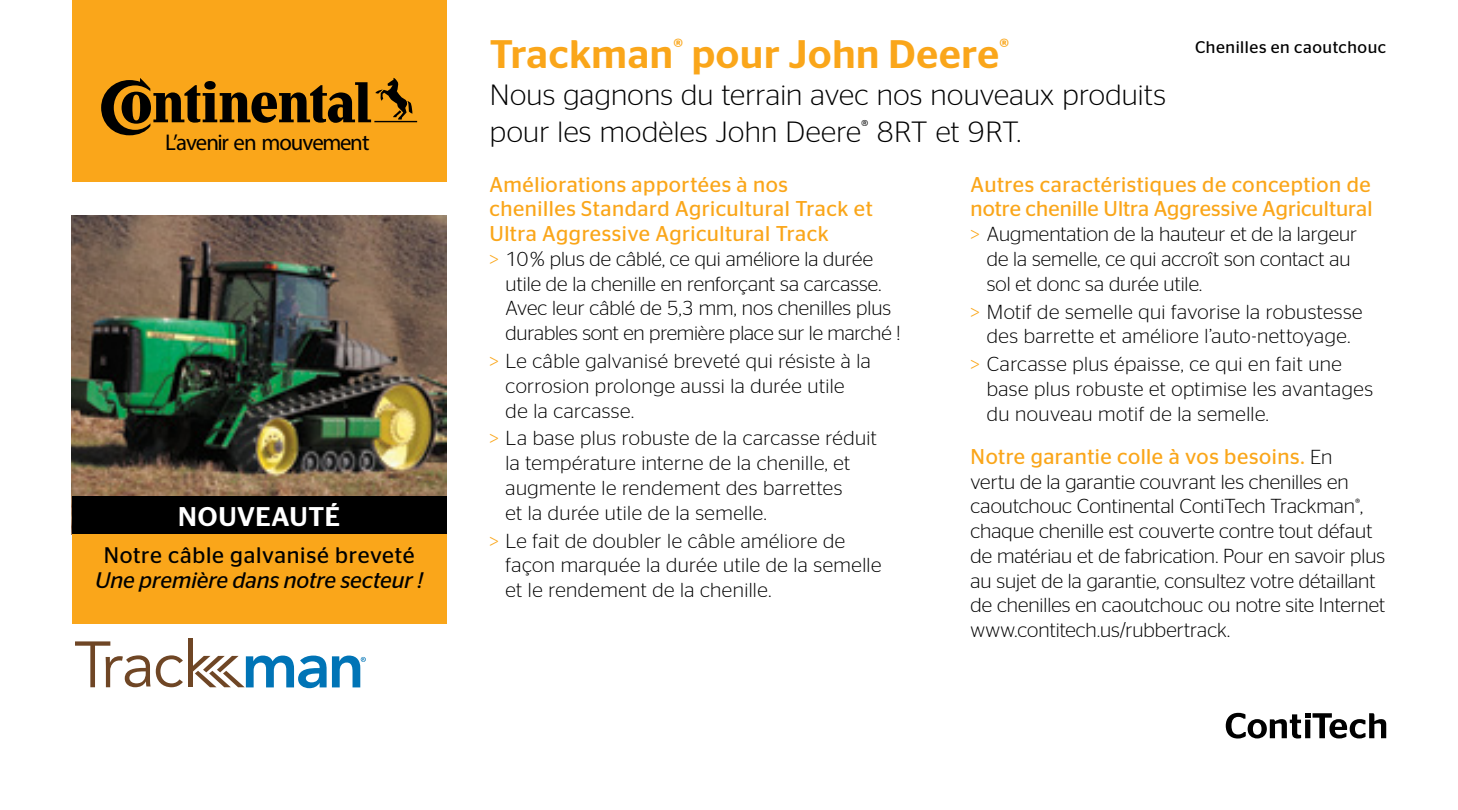
<style>
.page{position:relative;width:1458px;height:810px;background:#fff}
.page>*{position:absolute;margin:0;border:0;box-sizing:border-box;transform-origin:0 0}
.t1{font:500 39.82px "Continental Stag Sans";letter-spacing:.02em;color:#faa61a}
.t2{font:300 29.25px/37.1px "Continental Stag Sans";letter-spacing:.01em;color:#000}
.t3{font:500 27px "Continental Stag Sans";letter-spacing:.02em;color:#fff}
.t4{font:22.72px "Myriad Pro";letter-spacing:-.055em;color:#000}
.t5{font:italic 22.5px "Continental Stag Sans";letter-spacing:-.005em;color:#000}
.t6{font:22.5px "Continental Stag Sans";letter-spacing:.03em;color:#000}
.t7{font:21.38px/24.8px "Continental Stag Sans";letter-spacing:.02em;color:#faa61a}
.t8{font:300 20.25px/24.8px "Continental Stag Sans";letter-spacing:.005em;color:#000}
.t9{font:300 20.25px/24.8px "Continental Stag Sans";letter-spacing:.025em;color:#000}
.t10{font:16.88px "Continental Stag Sans";letter-spacing:.035em;color:#000}
.s1{color:#faa61a}
.s2{font-weight:300;font-size:20.25px;color:#000}
</style>
<div class="page">
<img style="left:72px;top:215px;width:375px;height:282px">
<svg style="left:1226px;top:713px;width:160px;height:26px"></svg>
<svg style="left:75px;top:641px;width:108px;height:46px"></svg>
<hr style="left:188px;top:638px;width:4px;height:49px;background:#6f4625">
<svg style="left:192px;top:656px;width:174px;height:32px"></svg>
<div style="left:72px;top:497px;width:375px;height:127px;background:#faa61a"></div>
<div style="left:72px;top:497px;width:375px;height:37px;background:#000"></div>
<div style="left:72px;top:0;width:375px;height:182px;background:#faa61a"></div>
<svg style="left:101px;top:78px;width:316px;height:57px"></svg>
<p class="t4" style="left:165px;top:128px;width:206px">L’avenir en mouvement</p>
<h3 class="t3" style="left:178px;top:501px;width:163px">NOUVEAUTÉ</h3>
<p class="t6" style="left:104px;top:542px;width:312px">Notre câble galvanisé breveté</p>
<p class="t5" style="left:95px;top:567px;width:329px">Une première dans notre secteur !</p>
<h1 class="t1" style="left:490px;top:31px;width:520px">Trackman<sup>®</sup> pour John Deere<sup>®</sup></h1>
<h2 class="t2" style="left:490px;top:76px;width:678px">Nous gagnons du terrain avec nos nouveaux produits pour les modèles John Deere<sup>®</sup> 8RT et 9RT.</h2>
<p class="t7" style="left:489px;top:172px;width:385px">Améliorations apportées à nos chenilles Standard Agricultural Track et<br>Ultra Aggressive Agricultural Track</p>
<p class="t8" style="left:506px;top:246px;width:397px;text-indent:-16px"><span class="s1">&gt;</span> 10 % plus de câblé, ce qui améliore la durée utile de la chenille en renforçant sa carcasse.<br>Avec leur câblé de 5,3 mm, nos chenilles plus durables sont en première place sur le marché !</p>
<p class="t8" style="left:506px;top:348px;width:367px;text-indent:-16px"><span class="s1">&gt;</span> Le câble galvanisé breveté qui résiste à la corrosion prolonge aussi la durée utile de la carcasse.</p>
<p class="t8" style="left:506px;top:426px;width:373px;text-indent:-16px"><span class="s1">&gt;</span> La base plus robuste de la carcasse réduit la température interne de la chenille, et augmente le rendement des barrettes<br>et la durée utile de la semelle.</p>
<p class="t9" style="left:506px;top:528px;width:377px;text-indent:-16px"><span class="s1">&gt;</span> Le fait de doubler le câble améliore de façon marquée la durée utile de la semelle et le rendement de la chenille.</p>
<p class="t10" style="left:1195px;top:38px;width:193px">Chenilles en caoutchouc</p>
<p class="t7" style="left:971px;top:172px;width:403px">Autres caractéristiques de conception de notre chenille Ultra Aggressive Agricultural</p>
<p class="t8" style="left:987px;top:221px;width:372px;text-indent:-16px"><span class="s1">&gt;</span> Augmentation de la hauteur et de la largeur de la semelle, ce qui accroît son contact au sol et donc sa durée utile.</p>
<p class="t8" style="left:971px;top:299px;width:394px;text-align:center"><span class="s1">&gt;</span> Motif de semelle qui favorise la robustesse des barrette et améliore l’auto-nettoyage.</p>
<p class="t8" style="left:987px;top:352px;width:388px;text-indent:-16px"><span class="s1">&gt;</span> Carcasse plus épaisse, ce qui en fait une base plus robuste et optimise les avantages du nouveau motif de la semelle.</p>
<p class="t7" style="left:971px;top:444px;width:363px">Notre garantie colle à vos besoins. <span class="s2">En</span></p>
<p class="t8" style="left:971px;top:469px;width:416px">vertu de la garantie couvrant les chenilles en caoutchouc Continental ContiTech Trackman<sup>®</sup>, chaque chenille est couverte contre tout défaut de matériau et de fabrication. Pour en savoir plus au sujet de la garantie, consultez votre détaillant de chenilles en caoutchouc ou notre site Internet www.contitech.us/rubbertrack.</p>
</div>
